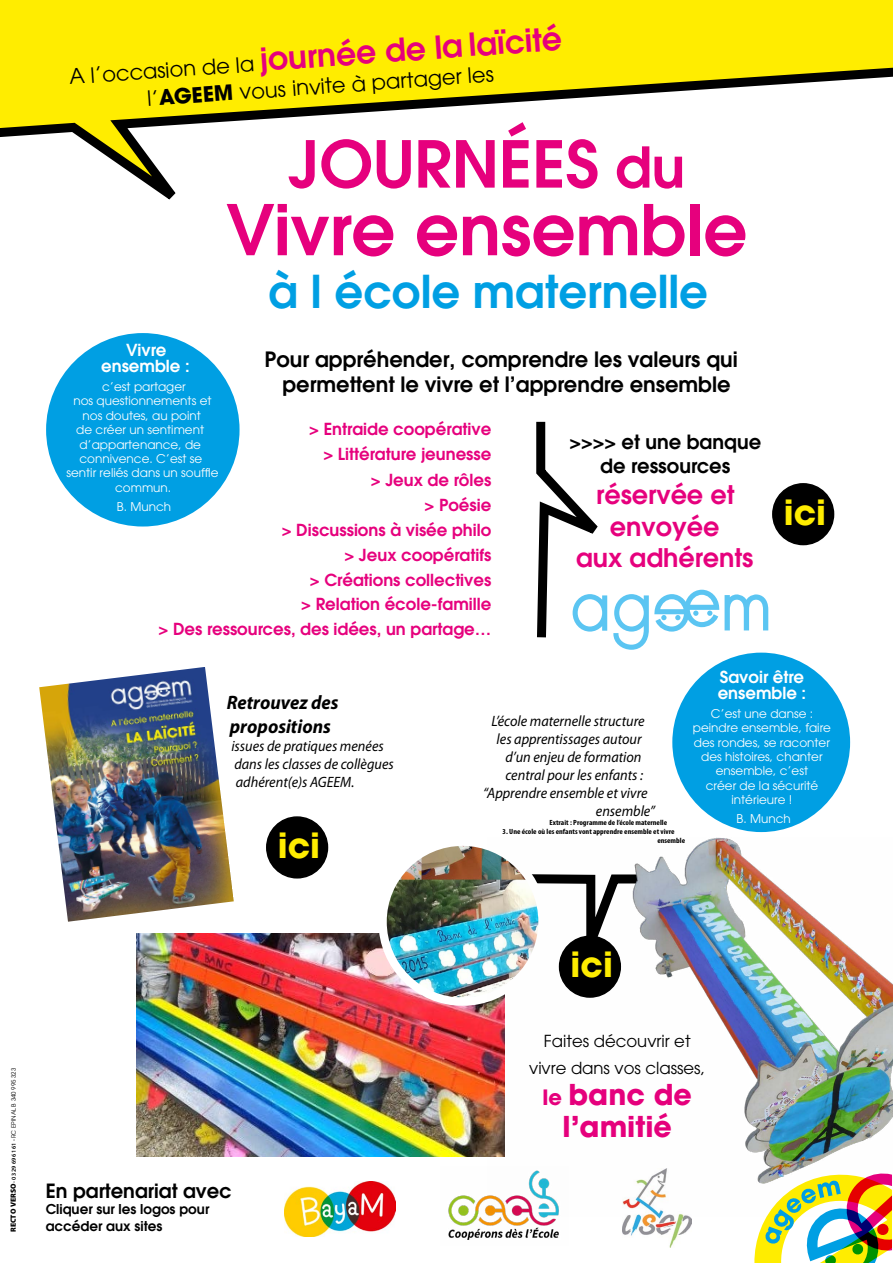
<style>
.page{position:relative;width:893px;height:1263px;background:#fff}
.page>*{position:absolute;margin:0;border:0;box-sizing:border-box;transform-origin:0 0}
.t1{font:600 69.3px "Avant Garde";color:#e6007d}
.t2{font:600 64.2px "Avant Garde";color:#e6007d}
.t3{font:600 45px "Avant Garde";color:#009fe3}
.t4{font:700 34.5px "Avant Garde";color:#ffed00}
.t5{font:600 31.5px "Avant Garde";color:#e6007d}
.t6{font:700 28.5px/31.5px "Avant Garde";color:#e6007d;text-align:center}
.t7{font:600 25.5px/31.5px "Avant Garde";color:#e6007d;text-align:center}
.t8{font:600 21px/25.2px "Avant Garde";color:#000;text-align:center}
.t9{font:21px "Avant Garde";color:#000}
.t10{font:600 19.5px/24px "Avant Garde";color:#000;text-align:center}
.t11{font:italic 700 19.5px/23.4px "Myriad Pro";color:#000;scale:.95 1}
.t12{font:600 16.5px/24.9px "Avant Garde";color:#e6007d;text-align:right}
.t13{font:16.5px/27px "Avant Garde";color:#000;text-align:center}
.t14{font:600 16.5px/16.5px "Avant Garde";color:#fff;text-align:center}
.t15{font:italic 15px/18px "Myriad Pro";color:#000;scale:.95 1}
.t16{font:600 13.5px/16.5px "Avant Garde";color:#000}
.t17{font:12px/14.4px "Avant Garde";color:#fff;text-align:center}
.t18{font:700 condensed 7.5px/9px "Myriad Pro";color:#000;scale:1.09 1}
.t19{font:6px "Avant Garde";color:#000}
.s1{font-weight:400;font-size:21px;color:#000}
.s2{font-weight:700}
.s3{font-size:55.8px}
.s4{font-family:"Myriad Pro";font-weight:900;font-size:7.5px}
.s5{font-family:"Myriad Pro";font-weight:600}
.s6{font-size:21px}
</style>
<div class="page">
<img style="left:136px;top:933px;width:352px;height:224px">
<div style="left:0;top:0;width:893px;height:59px;background:#ffed00"></div>
<svg style="left:0;top:59px;width:893px;height:141px"></svg>
<svg style="left:754px;top:1216px;width:138px;height:47px"></svg>
<img style="left:39px;top:667px;width:195px;height:255px">
<img style="left:285px;top:1182px;width:110px;height:55px">
<img style="left:622px;top:1216px;width:69px;height:32px">
<img style="left:448px;top:1195px;width:111px;height:45px">
<div style="left:46px;top:333px;width:194px;height:193px;background:#009fe3;border-radius:50%"></div>
<div style="left:672px;top:653px;width:178px;height:179px;background:#009fe3;border-radius:50%"></div>
<div style="left:267px;top:817px;width:60px;height:61px;background:#000;border-radius:50%"></div>
<div style="left:266px;top:816px;width:62px;height:62px;border:2px solid #000;border-radius:50%"></div>
<div style="left:773px;top:484px;width:60px;height:60px;background:#000;border-radius:50%"></div>
<div style="left:772px;top:483px;width:62px;height:62px;border:2px solid #000;border-radius:50%"></div>
<svg style="left:725px;top:594px;width:43px;height:36px"></svg>
<svg style="left:536px;top:421px;width:183px;height:229px"></svg>
<img style="left:383px;top:842px;width:159px;height:160px;border-radius:80px">
<div style="left:378px;top:838px;width:169px;height:168px;border:8px solid #fff;border-radius:50%"></div>
<img style="left:488px;top:838px;width:405px;height:378px">
<h3 class="t5" style="left:68px;top:52px;width:495px;rotate:-4deg"><span class="s1">A l’occasion de la</span> journée de la laïcité</h3>
<h3 class="t9" style="left:146px;top:86px;width:349px;rotate:-4deg">l’<span class="s2">AGEEM</span> vous invite à partager les</h3>
<h2 class="t2" style="left:288px;top:122px;width:398px">JOURNÉES <span class="s3">du</span></h2>
<h1 class="t1" style="left:226px;top:184px;width:523px">Vivre ensemble</h1>
<h3 class="t3" style="left:269px;top:262px;width:441px">à l école maternelle</h3>
<h3 class="t14" style="left:101px;top:341px;width:90px">Vivre ensemble :</h3>
<p class="t17" style="left:66px;top:379px;width:153px">c’est partager<br>nos questionnements et nos doutes, au point<br>de créer un sentiment d’appartenance, de connivence. C’est se sentir reliés dans un souffle commun.</p>
<p class="t17" style="left:117px;top:499px;width:56px">B. Munch</p>
<h3 class="t8" style="left:265px;top:346px;width:475px">Pour appréhender, comprendre les valeurs qui permettent le vivre et l’apprendre ensemble</h3>
<h3 class="t12" style="left:159px;top:416px;width:334px">&gt; Entraide coopérative<br>&gt; Littérature jeunesse<br>&gt; Jeux de rôles<br>&gt; Poésie<br>&gt; Discussions à visée philo<br>&gt; Jeux coopératifs<br>&gt; Créations collectives<br>&gt; Relation école-famille<br>&gt; Des ressources, des idées, un partage…</h3>
<h3 class="t10" style="left:569px;top:429px;width:193px">&gt;&gt;&gt;&gt; et une banque de ressources</h3>
<h3 class="t7" style="left:576px;top:479px;width:179px">réservée et envoyée<br>aux adhérents</h3>
<h3 class="t4" style="left:784px;top:490px;width:44px">ici</h3>
<h3 class="t11" style="left:227px;top:690px;width:119px">Retrouvez des propositions</h3>
<p class="t15" style="left:231px;top:736px;width:172px">issues de pratiques menées dans les classes de collègues adhérent(e)s AGEEM.</p>
<h3 class="t4" style="left:278px;top:823px;width:44px">ici</h3>
<p class="t15" style="left:491px;top:712px;width:163px">L’école maternelle structure</p>
<p class="t15" style="left:497px;top:730px;width:154px">les apprentissages autour</p>
<p class="t15" style="left:505px;top:748px;width:145px">d’un enjeu de formation</p>
<p class="t15" style="left:505px;top:766px;width:146px">central pour les enfants :</p>
<p class="t15" style="left:483px;top:784px;width:175px">“Apprendre ensemble et vivre</p>
<p class="t15" style="left:596px;top:802px;width:64px">ensemble”</p>
<p class="t18" style="left:550px;top:818px;width:109px">Extrait : Programme de l’école maternelle</p>
<p class="t18" style="left:657px;top:827px;width:27px;text-indent:-155px">3. Une école où les enfants vont apprendre ensemble et vivre ensemble</p>
<h3 class="t14" style="left:718px;top:668px;width:90px;text-align:left">Savoir être ensemble :</h3>
<p class="t17" style="left:693px;top:706px;width:140px">C’est une danse : peindre ensemble, faire des rondes, se raconter des histoires, chanter ensemble, c’est<br>créer de la sécurité intérieure !</p>
<p class="t17" style="left:736px;top:811px;width:56px">B. Munch</p>
<p class="t19" style="left:10px;top:1232px;width:165px;rotate:-90deg"><span class="s4">RECTO VERSO</span><span class="s5">- 03 29 69 61 61 -</span> RC EPINAL B 340 995 323</p>
<h3 class="t10" style="left:46px;top:1178px;width:188px">En partenariat avec</h3>
<p class="t16" style="left:46px;top:1201px;width:165px">Cliquer sur les logos pour accéder aux sites</p>
<h3 class="t4" style="left:571px;top:942px;width:44px">ici</h3>
<h3 class="t13" style="left:529px;top:1027px;width:178px">Faites découvrir et vivre dans vos classes,</h3>
<h3 class="t6" style="left:542px;top:1079px;width:151px"><span class="s6">le</span> banc de l’amitié</h3>
</div>
